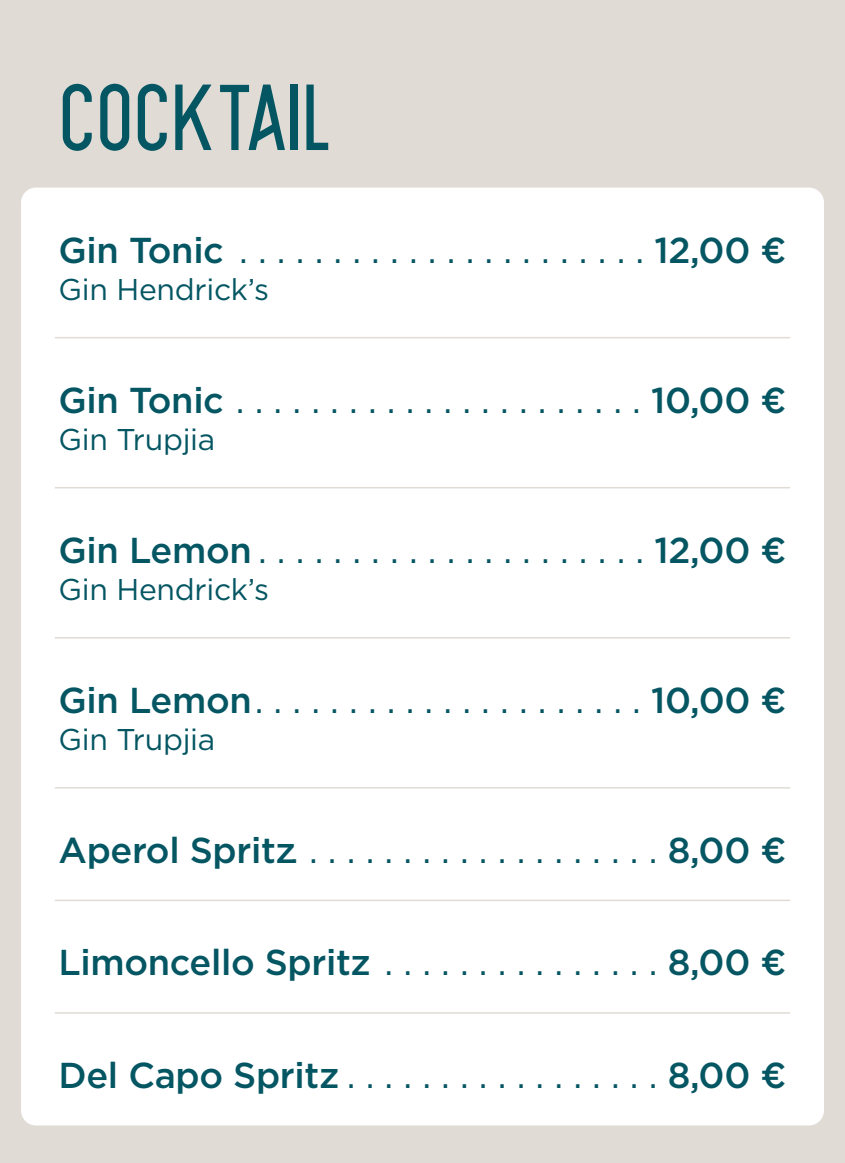
<style>
.page{position:relative;width:845px;height:1163px;background:#fff}
.page>*{position:absolute;margin:0;border:0;box-sizing:border-box;transform-origin:0 0}
.t1{font:500 93.75px "Alpha";color:#055663}
.t2{font:36px "Gotham";color:#055663}
.t3{font:500 36px "Gotham";letter-spacing:-.01em;color:#055663}
.t4{font:30px "Gotham";letter-spacing:-.01em;color:#055663}
.s1{font-weight:500}
.s2{font-weight:400}
</style>
<div class="page">
<div style="left:0;top:0;width:844px;height:1162px;background:#e0dcd5"></div>
<div style="left:21px;top:188px;width:803px;height:937px;background:#fff;border-radius:15px"></div>
<hr style="left:55px;top:337px;width:735px;height:1px;background:#e0dcd5">
<hr style="left:55px;top:487px;width:735px;height:1px;background:#e0dcd5">
<hr style="left:55px;top:637px;width:735px;height:1px;background:#e0dcd5">
<hr style="left:55px;top:787px;width:735px;height:1px;background:#e0dcd5">
<hr style="left:55px;top:899px;width:735px;height:2px;background:#e0dcd5">
<hr style="left:55px;top:1012px;width:735px;height:1px;background:#e0dcd5">
<h1 class="t1" style="left:58px;top:58px;width:275px">COCKTAIL</h1>
<p class="t2" style="left:58px;top:227px;width:729px"><span class="s1">Gin Tonic</span> . . . . . . . . . . . . . . . . . . . . . . <span class="s1">12,00 €</span></p>
<p class="t4" style="left:58px;top:270px;width:212px">Gin Hendrick’s</p>
<p class="t2" style="left:58px;top:377px;width:729px"><span class="s1">Gin Tonic</span> . . . . . . . . . . . . . . . . . . . . . . <span class="s1">10,00 €</span></p>
<p class="t4" style="left:58px;top:420px;width:158px">Gin Trupjia</p>
<p class="t2" style="left:58px;top:527px;width:729px"><span class="s1">Gin Lemon</span> . . . . . . . . . . . . . . . . . . . . . <span class="s1">12,00 €</span></p>
<p class="t4" style="left:58px;top:570px;width:212px">Gin Hendrick’s</p>
<p class="t2" style="left:58px;top:677px;width:729px"><span class="s1">Gin Lemon</span> . . . . . . . . . . . . . . . . . . . . . <span class="s1">10,00 €</span></p>
<p class="t4" style="left:58px;top:720px;width:158px">Gin Trupjia</p>
<p class="t2" style="left:58px;top:827px;width:729px"><span class="s1">Aperol Spritz</span>. . . . . . . . . . . . . . . . . . . . <span class="s1">8,00 €</span></p>
<p class="t3" style="left:58px;top:939px;width:729px">Limoncello Spritz <span class="s2">. . . . . . . . . . . . . . .</span> 8,00 €</p>
<p class="t3" style="left:58px;top:1051px;width:729px">Del Capo Spritz <span class="s2">. . . . . . . . . . . . . . . . .</span> 8,00 €</p>
</div>
